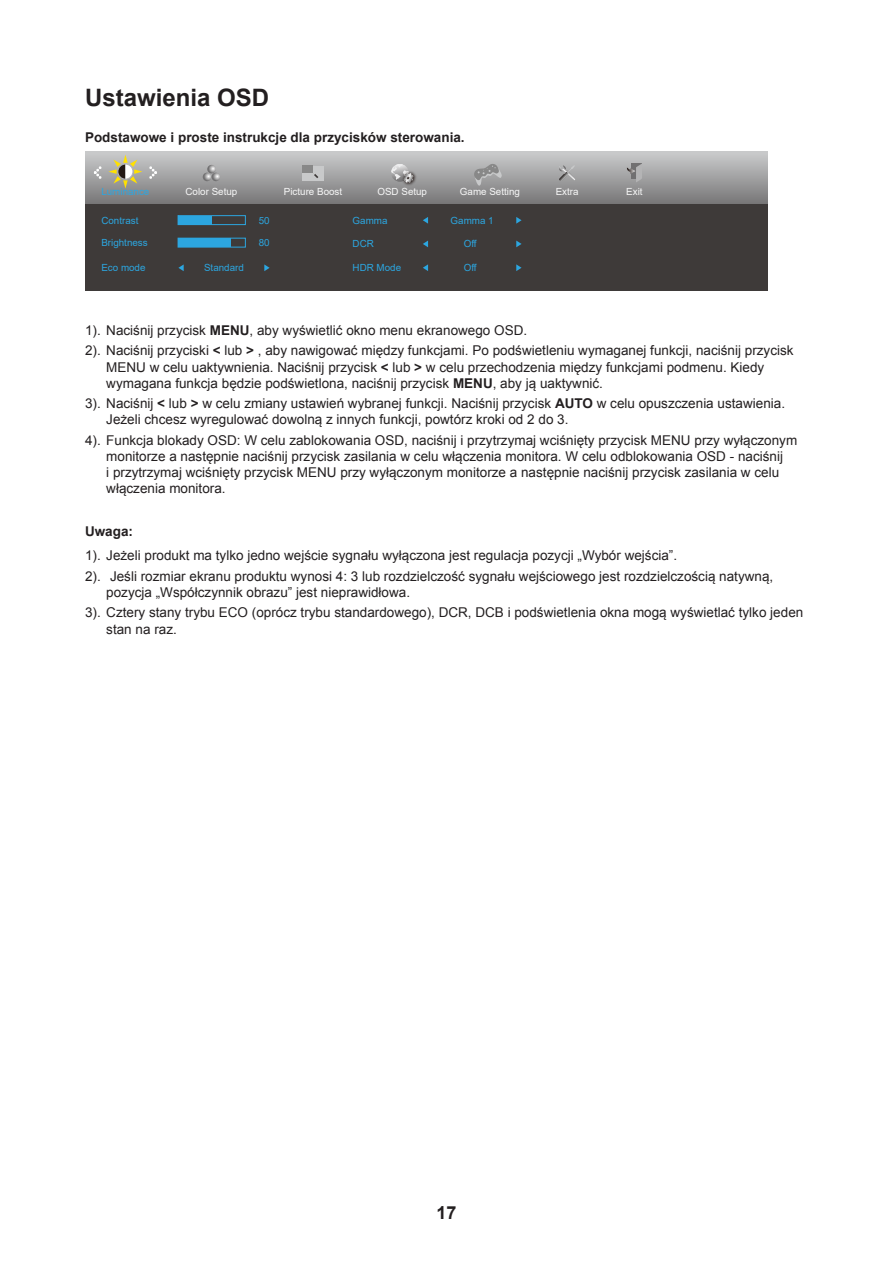
<style>
.page{position:relative;width:893px;height:1263px;background:#fff}
.page>*{position:absolute;margin:0;border:0;box-sizing:border-box;transform-origin:0 0}
.Heading_2{font:700 24px "Arial";color:#231f20}
.t1{font:700 18px "Arial";color:#231f20}
.t2{font:13.5px/16.2px "Arial";color:#231f20}
.content_bold{font:700 13.5px "Arial";color:#231f20}
.t3{font:9.75px "Arial";color:#2ca6e0}
.t4{font:9.75px "Arial";color:#f7f7f7}
.s1{font-weight:700}
</style>
<div class="page">
<svg style="left:85px;top:151px;width:683px;height:53px;background:#a0a0a1"></svg>
<div style="left:85px;top:204px;width:683px;height:87px;background:#3e3a39"></div>
<svg style="left:94px;top:166px;width:8px;height:13px"></svg>
<svg style="left:149px;top:166px;width:8px;height:13px"></svg>
<svg style="left:108px;top:155px;width:34px;height:34px"></svg>
<svg style="left:203px;top:165px;width:17px;height:16px"></svg>
<div style="left:303px;top:166px;width:21px;height:15px;background:#c8c9ca"></div>
<div style="left:303px;top:166px;width:10px;height:7px;background:#888"></div>
<img style="left:401px;top:170px;width:17px;height:18px">
<svg style="left:391px;top:164px;width:23px;height:19px"></svg>
<svg style="left:627px;top:163px;width:15px;height:19px"></svg>
<svg style="left:558px;top:165px;width:19px;height:16px"></svg>
<div style="left:178px;top:215px;width:68px;height:10px;border:1px solid #2ca6e0"></div>
<div style="left:178px;top:216px;width:34px;height:9px;background:#2ca6e0"></div>
<div style="left:178px;top:238px;width:68px;height:9px;border:1px solid #2ca6e0"></div>
<div style="left:178px;top:238px;width:53px;height:9px;background:#2ca6e0"></div>
<svg style="left:178px;top:264px;width:6px;height:7px"></svg>
<svg style="left:264px;top:264px;width:6px;height:7px"></svg>
<svg style="left:423px;top:217px;width:5px;height:7px"></svg>
<svg style="left:516px;top:217px;width:6px;height:7px"></svg>
<svg style="left:423px;top:241px;width:5px;height:6px"></svg>
<svg style="left:516px;top:241px;width:6px;height:6px"></svg>
<svg style="left:423px;top:264px;width:5px;height:7px"></svg>
<svg style="left:516px;top:264px;width:6px;height:7px"></svg>
<svg style="left:474px;top:164px;width:28px;height:22px"></svg>
<p class="Heading_2" style="left:85px;top:81px;width:186px">Ustawienia OSD</p>
<p class="content_bold" style="left:85px;top:129px;width:381px">Podstawowe i proste instrukcje dla przycisków sterowania.</p>
<p class="t3" style="left:101px;top:185px;width:50px">Luminance</p>
<p class="t4" style="left:185px;top:185px;width:53px">Color Setup</p>
<p class="t4" style="left:284px;top:185px;width:60px">Picture Boost</p>
<p class="t4" style="left:377px;top:185px;width:51px">OSD Setup</p>
<p class="t4" style="left:460px;top:185px;width:62px">Game Setting</p>
<p class="t4" style="left:556px;top:185px;width:24px">Extra</p>
<p class="t4" style="left:626px;top:185px;width:18px">Exit</p>
<p class="t3" style="left:101px;top:214px;width:39px">Contrast</p>
<p class="t3" style="left:259px;top:214px;width:12px">50</p>
<p class="t3" style="left:101px;top:236px;width:48px">Brightness</p>
<p class="t3" style="left:259px;top:236px;width:12px">80</p>
<p class="t3" style="left:101px;top:261px;width:46px">Eco mode</p>
<p class="t3" style="left:204px;top:261px;width:41px">Standard</p>
<p class="t3" style="left:353px;top:214px;width:36px">Gamma</p>
<p class="t3" style="left:451px;top:214px;width:45px">Gamma 1</p>
<p class="t3" style="left:353px;top:237px;width:23px">DCR</p>
<p class="t3" style="left:464px;top:237px;width:14px">Off</p>
<p class="t3" style="left:353px;top:261px;width:50px">HDR Mode</p>
<p class="t3" style="left:464px;top:261px;width:14px">Off</p>
<p class="t2" style="left:85px;top:322px;width:444px">1). Naciśnij przycisk <span class="s1">MENU</span>, aby wyświetlić okno menu ekranowego OSD.</p>
<p class="t2" style="left:106px;top:343px;width:689px;text-indent:-21px">2). Naciśnij przyciski <span class="s1">&lt;</span> lub <span class="s1">&gt;</span> , aby nawigować między funkcjami. Po podświetleniu wymaganej funkcji, naciśnij przycisk<br>MENU w celu uaktywnienia. Naciśnij przycisk <span class="s1">&lt;</span> lub <span class="s1">&gt;</span> w celu przechodzenia między funkcjami podmenu. Kiedy wymagana funkcja będzie podświetlona, naciśnij przycisk <span class="s1">MENU</span>, aby ją uaktywnić.</p>
<p class="t2" style="left:106px;top:395px;width:680px;text-indent:-21px">3). Naciśnij <span class="s1">&lt;</span> lub <span class="s1">&gt;</span> w celu zmiany ustawień wybranej funkcji. Naciśnij przycisk <span class="s1">AUTO</span> w celu opuszczenia ustawienia.<br>Jeżeli chcesz wyregulować dowolną z innych funkcji, powtórz kroki od 2 do 3.</p>
<p class="t2" style="left:106px;top:432px;width:692px;text-indent:-21px">4). Funkcja blokady OSD: W celu zablokowania OSD, naciśnij i przytrzymaj wciśnięty przycisk MENU przy wyłączonym monitorze a następnie naciśnij przycisk zasilania w celu włączenia monitora. W celu odblokowania OSD - naciśnij<br>i przytrzymaj wciśnięty przycisk MENU przy wyłączonym monitorze a następnie naciśnij przycisk zasilania w celu włączenia monitora.</p>
<p class="content_bold" style="left:85px;top:522px;width:50px">Uwaga:</p>
<p class="t2" style="left:85px;top:547px;width:594px">1). Jeżeli produkt ma tylko jedno wejście sygnału wyłączona jest regulacja pozycji „Wybór wejścia”.</p>
<p class="t2" style="left:106px;top:568px;width:668px;text-indent:-21px">2). Jeśli rozmiar ekranu produktu wynosi 4: 3 lub rozdzielczość sygnału wejściowego jest rozdzielczością natywną, pozycja „Współczynnik obrazu” jest nieprawidłowa.</p>
<p class="t2" style="left:106px;top:605px;width:698px;text-indent:-21px">3). Cztery stany trybu ECO (oprócz trybu standardowego), DCR, DCB i podświetlenia okna mogą wyświetlać tylko jeden stan na raz.</p>
<h2 class="t1" style="left:436px;top:1201px;width:22px">17</h2>
</div>
